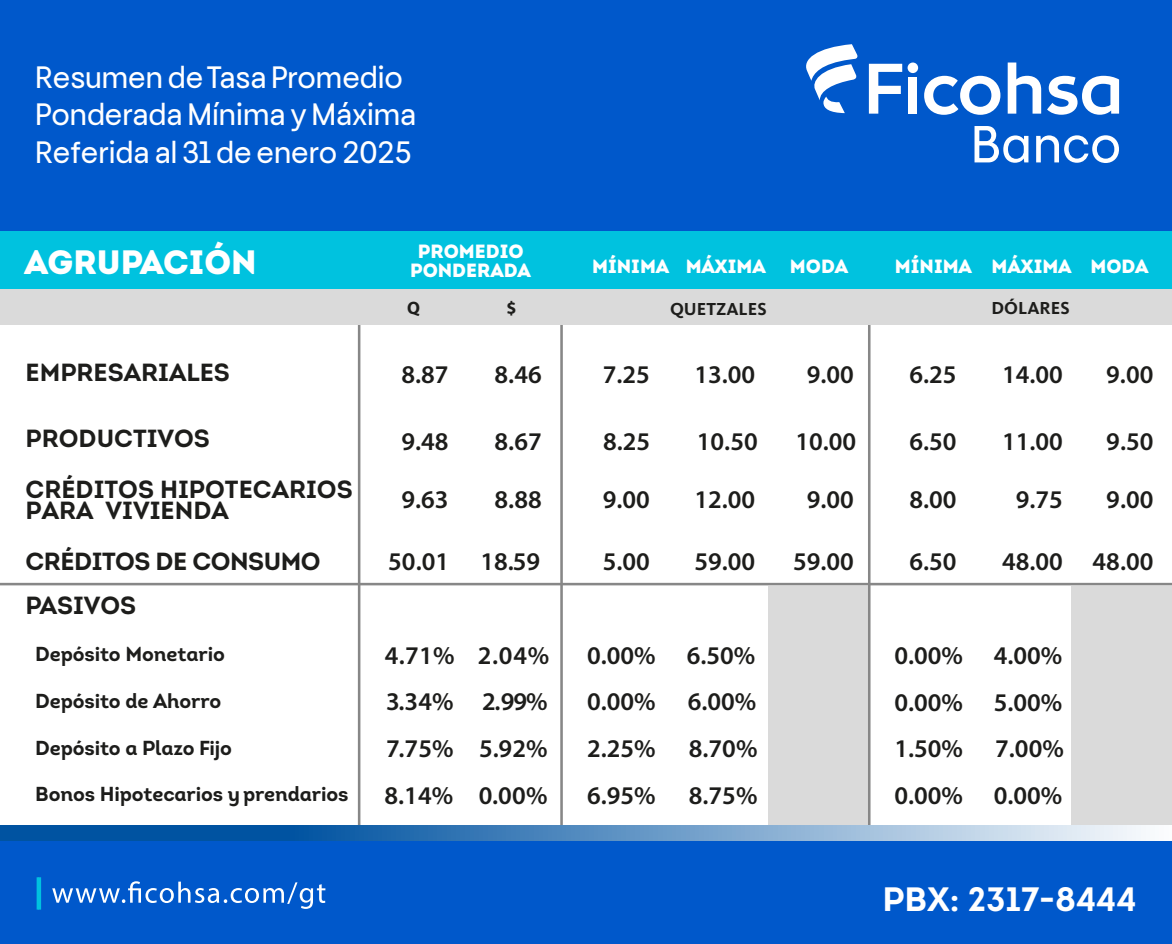
<style>
.page{position:relative;width:1172px;height:944px;background:#fff}
.page>*{position:absolute;margin:0;border:0;box-sizing:border-box;transform-origin:0 0}
.t1{font:33.75px "Intro Bold Alt";color:#fff}
.t2{font:900 33.75px "Intro";color:#fff}
.t3{font:31.5px/37.8px "Ficohsa Sans";color:#fff}
.t4{font:600 25.65px/46.8px "Myriad Pro";color:#1d1d1b;text-align:justify}
.t5{font:24.75px/20.2px "Intro Bold Alt";color:#1d1d1b}
.t6{font:24.75px/44.6px "Intro Bold Alt";letter-spacing:-.02em;color:#1d1d1b}
.t7{font:20.25px "Intro Bold Alt";letter-spacing:-.005em;color:#1d1d1b}
.t8{font:900 19.12px/18.4px "Intro";color:#fff;text-align:center}
.t9{font:700 18px "Kievit OT";color:#1d1d1b}
.t10{font:700 18px "Myriad Pro";color:#1d1d1b}
</style>
<div class="page">
<div style="left:768px;top:585px;width:101px;height:240px;background:#dadada"></div>
<div style="left:1071px;top:585px;width:101px;height:240px;background:#dadada"></div>
<hr style="left:358px;top:265px;width:2px;height:606px;background:#878787">
<hr style="left:0;top:582px;width:1172px;height:3px;background:#878787">
<hr style="left:560px;top:265px;width:3px;height:611px;background:#878787">
<hr style="left:868px;top:265px;width:2px;height:611px;background:#878787">
<div style="left:0;top:289px;width:1172px;height:36px;background:#dadada"></div>
<div style="left:0;top:228px;width:1172px;height:61px;background:#00c2df"></div>
<div style="left:0;top:0;width:1172px;height:230px;background:#0058cb"></div>
<div style="left:0;top:840px;width:1172px;height:103px;background:#0058cb"></div>
<svg style="left:0;top:825px;width:1141px;height:15px"></svg>
<svg style="left:52px;top:881px;width:273px;height:27px"></svg>
<hr style="left:37px;top:877px;width:4px;height:32px;background:#00c2df">
<svg style="left:974px;top:126px;width:54px;height:37px"></svg>
<svg style="left:1036px;top:135px;width:83px;height:28px"></svg>
<svg style="left:1047px;top:76px;width:72px;height:39px"></svg>
<svg style="left:806px;top:44px;width:52px;height:69px"></svg>
<svg style="left:1008px;top:62px;width:33px;height:52px"></svg>
<svg style="left:924px;top:76px;width:76px;height:39px"></svg>
<div style="left:908px;top:77px;width:9px;height:37px;background:#fff"></div>
<div style="left:908px;top:62px;width:10px;height:11px;background:#fff;border-radius:50%"></div>
<svg style="left:869px;top:64px;width:33px;height:50px"></svg>
<p class="t3" style="left:36px;top:58px;width:382px">Resumen deTasa Promedio<br>Ponderada Mínima y Máxima<br>Referida al 31 de enero 2025</p>
<h1 class="t2" style="left:24px;top:240px;width:234px">AGRUPACIÓN</h1>
<p class="t5" style="left:26px;top:361px;width:206px">EMPRESARIALES</p>
<p class="t8" style="left:410px;top:242px;width:122px">PROMEDIO<br>PONDERADA</p>
<p class="t8" style="left:592px;top:256px;width:175px">MÍNIMA MÁXIMA</p>
<p class="t8" style="left:790px;top:256px;width:60px">MODA</p>
<p class="t8" style="left:895px;top:256px;width:178px">MÍNIMA MÁXIMA</p>
<p class="t8" style="left:1090px;top:256px;width:60px">MODA</p>
<p class="t10" style="left:407px;top:296px;width:14px">Q</p>
<p class="t10" style="left:507px;top:296px;width:11px">$</p>
<p class="t9" style="left:670px;top:298px;width:98px">QUETZALES</p>
<p class="t9" style="left:991px;top:297px;width:80px">DÓLARES</p>
<p class="t4" style="left:401px;top:350px;width:49px">8.87</p>
<p class="t4" style="left:495px;top:350px;width:49px">8.46</p>
<p class="t4" style="left:603px;top:350px;width:49px">7.25</p>
<p class="t4" style="left:694px;top:350px;width:62px">13.00</p>
<p class="t4" style="left:807px;top:350px;width:49px">9.00</p>
<p class="t4" style="left:909px;top:350px;width:49px">6.25</p>
<p class="t4" style="left:1002px;top:350px;width:62px">14.00</p>
<p class="t4" style="left:1106px;top:350px;width:49px">9.00</p>
<p class="t5" style="left:26px;top:428px;width:186px">PRODUCTIVOS</p>
<p class="t4" style="left:401px;top:417px;width:49px">9.48</p>
<p class="t4" style="left:495px;top:417px;width:49px">8.67</p>
<p class="t4" style="left:603px;top:417px;width:49px">8.25</p>
<p class="t4" style="left:697px;top:417px;width:62px">10.50</p>
<p class="t4" style="left:795px;top:417px;width:62px">10.00</p>
<p class="t4" style="left:909px;top:417px;width:49px">6.50</p>
<p class="t4" style="left:1002px;top:417px;width:62px">11.00</p>
<p class="t4" style="left:1106px;top:417px;width:49px">9.50</p>
<p class="t5" style="left:26px;top:479px;width:329px">CRÉDITOS HIPOTECARIOS<br>PARA VIVIENDA</p>
<p class="t6" style="left:26px;top:538px;width:297px">CRÉDITOS DE CONSUMO<br>PASIVOS</p>
<p class="t7" style="left:35px;top:641px;width:191px">Depósito Monetario</p>
<p class="t7" style="left:35px;top:687px;width:188px">Depósito de Ahorro</p>
<p class="t7" style="left:35px;top:734px;width:198px">Depósito a Plazo Fijo</p>
<p class="t7" style="left:35px;top:781px;width:315px">Bonos Hipotecarios yprendarios</p>
<p class="t4" style="left:401px;top:475px;width:49px">9.63</p>
<p class="t4" style="left:388px;top:537px;width:62px">50.01</p>
<p class="t4" style="left:495px;top:475px;width:49px">8.88</p>
<p class="t4" style="left:480px;top:537px;width:61px">18.59</p>
<p class="t4" style="left:384px;top:630px;width:72px">4.71% 3.34% 7.75% 8.14%</p>
<p class="t4" style="left:478px;top:631px;width:73px">2.04% 2.99% 5.92% 0.00%</p>
<p class="t4" style="left:603px;top:475px;width:49px">9.00</p>
<p class="t4" style="left:694px;top:475px;width:62px">12.00</p>
<p class="t4" style="left:807px;top:475px;width:49px">9.00</p>
<p class="t4" style="left:909px;top:475px;width:49px">8.00</p>
<p class="t4" style="left:1016px;top:475px;width:49px">9.75</p>
<p class="t4" style="left:1106px;top:475px;width:49px">9.00</p>
<p class="t4" style="left:603px;top:537px;width:49px">5.00</p>
<p class="t4" style="left:694px;top:537px;width:62px">59.00</p>
<p class="t4" style="left:793px;top:537px;width:62px">59.00</p>
<p class="t4" style="left:909px;top:537px;width:49px">6.50</p>
<p class="t4" style="left:1002px;top:537px;width:62px">48.00</p>
<p class="t4" style="left:1093px;top:537px;width:62px">48.00</p>
<p class="t4" style="left:587px;top:631px;width:70px">0.00% 0.00% 2.25% 6.95%</p>
<p class="t4" style="left:687px;top:631px;width:72px">6.50% 6.00% 8.70% 8.75%</p>
<p class="t4" style="left:894px;top:631px;width:70px">0.00% 0.00% 1.50% 0.00%</p>
<p class="t4" style="left:994px;top:631px;width:72px">4.00% 5.00% 7.00% 0.00%</p>
<h1 class="t1" style="left:882px;top:877px;width:256px">PBX: 2317-8444</h1>
</div>
